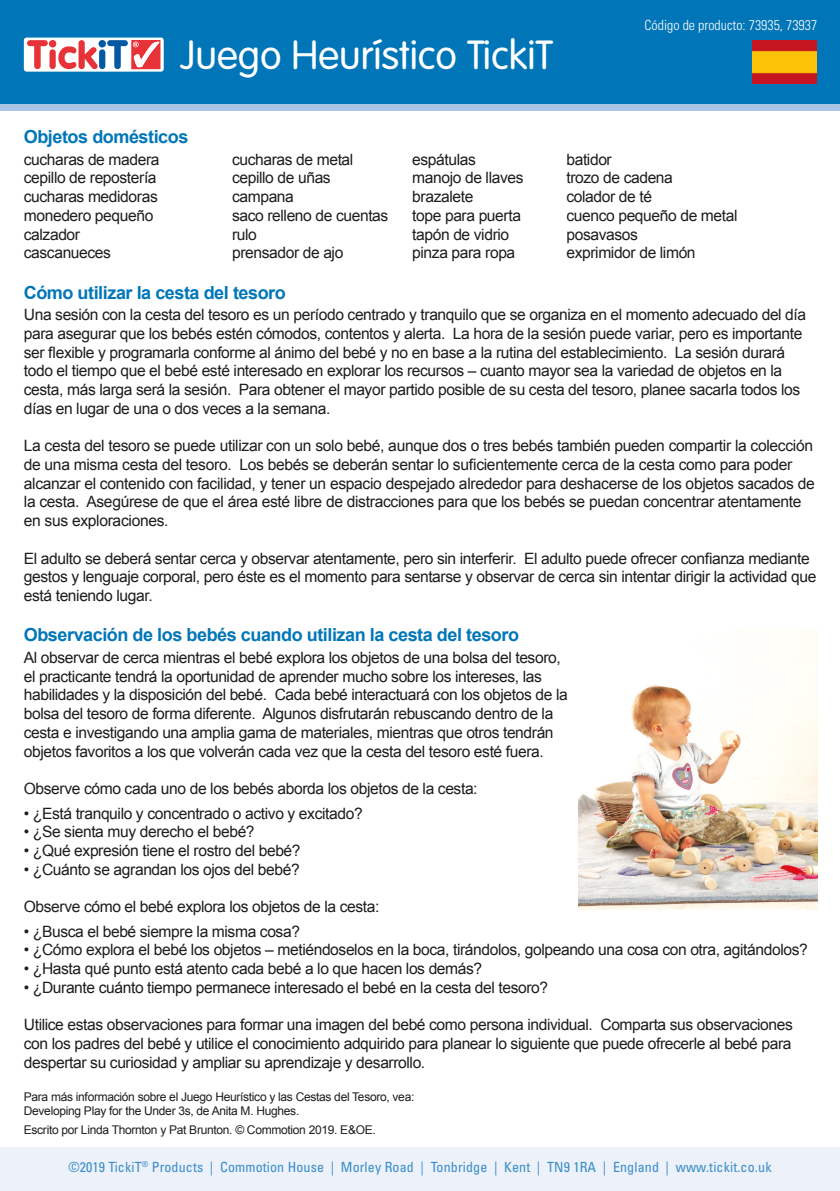
<style>
.page{position:relative;width:840px;height:1191px;background:#fff}
.page>*{position:absolute;margin:0;border:0;box-sizing:border-box;transform-origin:0 0}
.t1{font:300 40px "VAG Rounded";color:#fff}
.t2{font:700 18px "Arial";letter-spacing:-.025em;color:#0076b8}
.t3{font:15.6px/18.8px "Arial";letter-spacing:-.025em;color:#1d1d1b}
.t4{font:condensed 14px "Univers";letter-spacing:.01em;color:#398dc7}
.t5{font:300 condensed 14px "Univers";color:#fff}
.t6{font:12px "Arial";letter-spacing:-.025em;color:#1d1d1b}
</style>
<div class="page">
<div style="left:0;top:22px;width:839px;height:89px;background:#abc4e5"></div>
<div style="left:0;top:0;width:839px;height:103px;background:#0076b8"></div>
<img style="left:752px;top:40px;width:64px;height:44px">
<div style="left:0;top:1147px;width:839px;height:44px;background:#ecf1fa"></div>
<div style="left:24px;top:38px;width:140px;height:34px;background:#fff;border-radius:3px"></div>
<svg style="left:27px;top:40px;width:133px;height:29px"></svg>
<img style="left:578px;top:632px;width:238px;height:277px">
<p class="t1" style="left:180px;top:32px;width:374px">Juego Heurístico TickiT</p>
<p class="t5" style="left:644px;top:17px;width:174px">Código de producto: 73935, 73937</p>
<p class="t2" style="left:24px;top:125px;width:166px">Objetos domésticos</p>
<p class="t3" style="left:24px;top:150px;width:137px">cucharas de madera</p>
<p class="t3" style="left:232px;top:150px;width:123px">cucharas de metal</p>
<p class="t3" style="left:412px;top:150px;width:65px">espátulas</p>
<p class="t3" style="left:566px;top:150px;width:47px">batidor</p>
<p class="t3" style="left:24px;top:169px;width:134px">cepillo de repostería</p>
<p class="t3" style="left:232px;top:169px;width:100px">cepillo de uñas</p>
<p class="t3" style="left:412px;top:169px;width:113px">manojo de llaves</p>
<p class="t3" style="left:566px;top:169px;width:108px">trozo de cadena</p>
<p class="t3" style="left:24px;top:187px;width:135px">cucharas medidoras</p>
<p class="t3" style="left:232px;top:187px;width:63px">campana</p>
<p class="t3" style="left:412px;top:187px;width:63px">brazalete</p>
<p class="t3" style="left:566px;top:187px;width:87px">colador de té</p>
<p class="t3" style="left:24px;top:206px;width:131px">monedero pequeño</p>
<p class="t3" style="left:232px;top:206px;width:158px">saco relleno de cuentas</p>
<p class="t3" style="left:412px;top:206px;width:110px">tope para puerta</p>
<p class="t3" style="left:566px;top:206px;width:172px">cuenco pequeño de metal</p>
<p class="t3" style="left:24px;top:225px;width:58px">calzador</p>
<p class="t3" style="left:232px;top:225px;width:26px">rulo</p>
<p class="t3" style="left:412px;top:225px;width:98px">tapón de vidrio</p>
<p class="t3" style="left:566px;top:225px;width:73px">posavasos</p>
<p class="t3" style="left:24px;top:244px;width:89px">cascanueces</p>
<p class="t3" style="left:232px;top:244px;width:113px">prensador de ajo</p>
<p class="t3" style="left:412px;top:244px;width:104px">pinza para ropa</p>
<p class="t3" style="left:566px;top:244px;width:131px">exprimidor de limón</p>
<p class="t2" style="left:24px;top:280px;width:263px">Cómo utilizar la cesta del tesoro</p>
<p class="t3" style="left:24px;top:305px;width:783px">Una sesión con la cesta del tesoro es un período centrado y tranquilo que se organiza en el momento adecuado del día para asegurar que los bebés estén cómodos, contentos y alerta. La hora de la sesión puede variar, pero es importante ser flexible y programarla conforme al ánimo del bebé y no en base a la rutina del establecimiento. La sesión durará todo el tiempo que el bebé esté interesado en explorar los recursos – cuanto mayor sea la variedad de objetos en la cesta, más larga será la sesión. Para obtener el mayor partido posible de su cesta del tesoro, planee sacarla todos los días en lugar de una o dos veces a la semana.</p>
<p class="t3" style="left:24px;top:436px;width:792px">La cesta del tesoro se puede utilizar con un solo bebé, aunque dos o tres bebés también pueden compartir la colección de una misma cesta del tesoro. Los bebés se deberán sentar lo suficientemente cerca de la cesta como para poder alcanzar el contenido con facilidad, y tener un espacio despejado alrededor para deshacerse de los objetos sacados de la cesta. Asegúrese de que el área esté libre de distracciones para que los bebés se puedan concentrar atentamente en sus exploraciones.</p>
<p class="t3" style="left:24px;top:549px;width:793px">El adulto se deberá sentar cerca y observar atentamente, pero sin interferir. El adulto puede ofrecer confianza mediante gestos y lenguaje corporal, pero éste es el momento para sentarse y observar de cerca sin intentar dirigir la actividad que está teniendo lugar.</p>
<p class="t2" style="left:24px;top:623px;width:496px">Observación de los bebés cuando utilizan la cesta del tesoro</p>
<p class="t3" style="left:24px;top:648px;width:545px">Al observar de cerca mientras el bebé explora los objetos de una bolsa del tesoro, el practicante tendrá la oportunidad de aprender mucho sobre los intereses, las habilidades y la disposición del bebé. Cada bebé interactuará con los objetos de la bolsa del tesoro de forma diferente. Algunos disfrutarán rebuscando dentro de la cesta e investigando una amplia gama de materiales, mientras que otros tendrán objetos favoritos a los que volverán cada vez que la cesta del tesoro esté fuera.</p>
<p class="t3" style="left:24px;top:779px;width:455px">Observe cómo cada uno de los bebés aborda los objetos de la cesta:</p>
<p class="t3" style="left:24px;top:803px;width:340px">• ¿Está tranquilo y concentrado o activo y excitado?</p>
<p class="t3" style="left:24px;top:822px;width:232px">• ¿Se sienta muy derecho el bebé?</p>
<p class="t3" style="left:24px;top:841px;width:278px">• ¿Qué expresión tiene el rostro del bebé?</p>
<p class="t3" style="left:24px;top:860px;width:277px">• ¿Cuánto se agrandan los ojos del bebé?</p>
<p class="t3" style="left:24px;top:897px;width:357px">Observe cómo el bebé explora los objetos de la cesta:</p>
<p class="t3" style="left:24px;top:921px;width:277px">• ¿Busca el bebé siempre la misma cosa?</p>
<p class="t3" style="left:24px;top:940px;width:785px">• ¿Cómo explora el bebé los objetos – metiéndoselos en la boca, tirándolos, golpeando una cosa con otra, agitándolos?</p>
<p class="t3" style="left:24px;top:959px;width:459px">• ¿Hasta qué punto está atento cada bebé a lo que hacen los demás?</p>
<p class="t3" style="left:24px;top:978px;width:525px">• ¿Durante cuánto tiempo permanece interesado el bebé en la cesta del tesoro?</p>
<p class="t3" style="left:24px;top:1015px;width:770px;text-align:justify">Utilice estas observaciones para formar una imagen del bebé como persona individual. Comparta sus observaciones con los padres del bebé y utilice el conocimiento adquirido para planear lo siguiente que puede ofrecerle al bebé para despertar su curiosidad y ampliar su aprendizaje y desarrollo.</p>
<p class="t6" style="left:24px;top:1088px;width:392px">Para más información sobre el Juego Heurístico y las Cestas del Tesoro, vea:</p>
<p class="t6" style="left:24px;top:1103px;width:277px">Developing Play for the Under 3s, de Anita M. Hughes.</p>
<p class="t6" style="left:24px;top:1121px;width:353px">Escrito por Linda Thornton y Pat Brunton. © Commotion 2019. E&amp;OE.</p>
<p class="t4" style="left:68px;top:1158px;width:704px">©2019 TickiT<sup>®</sup> Products | Commotion House | Morley Road | Tonbridge | Kent | TN9 1RA | England | www.tickit.co.uk</p>
</div>
